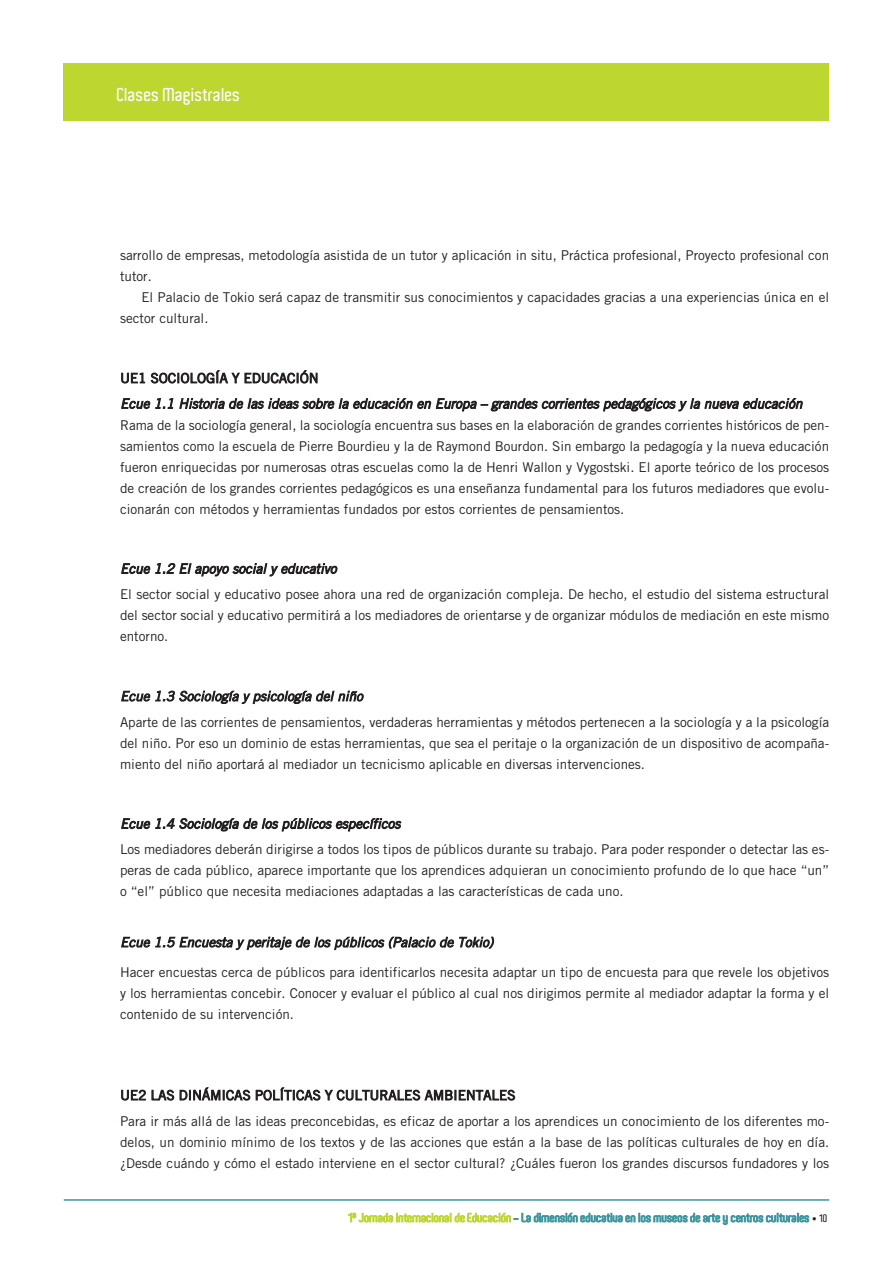
<style>
.page{position:relative;width:893px;height:1263px;background:#fff}
.page>*{position:absolute;margin:0;border:0;box-sizing:border-box;transform-origin:0 0}
.t1{font:600 18px "Aldo";color:#fff}
.t2{font:13.5px/21px "Trade Gothic";color:#231f20;text-align:justify}
.t3{font:italic 13.5px "Trade Gothic";color:#231f20}
.t4{font:600 12px "Aldo";color:#3d959e}
.s1{color:#bed630}
.s2{font-family:"Trade Gothic";font-weight:400;font-size:9px;color:#231f20}
.s3{font-size:10.5px;color:#231f20}
</style>
<div class="page">
<div style="left:64px;top:64px;width:765px;height:57px;background:#bed630"></div>
<hr style="left:64px;top:1199px;width:765px;height:2px;background:#3d959e">
<h1 class="t1" style="left:117px;top:84px;width:125px">Clases Magistrales</h1>
<p class="t2" style="left:120px;top:245px;width:711px">sarrollo de empresas, metodología asistida de un tutor y aplicación in situ, Práctica profesional, Proyecto profesional con tutor.</p>
<p class="t2" style="left:120px;top:287px;width:711px;text-indent:21px">El Palacio de Tokio será capaz de transmitir sus conocimientos y capacidades gracias a una experiencias única en el sector cultural.</p>
<p class="t2" style="left:120px;top:367px;width:200px">UE1 SOCIOLOGÍA Y EDUCACIÓN</p>
<p class="t3" style="left:120px;top:395px;width:687px">Ecue 1.1 Historia de las ideas sobre la educación en Europa – grandes corrientes pedagógicos y la nueva educación</p>
<p class="t2" style="left:120px;top:414px;width:711px">Rama de la sociología general, la sociología encuentra sus bases en la elaboración de grandes corrientes históricos de pen&shy;samientos como la escuela de Pierre Bourdieu y la de Raymond Bourdon. Sin embargo la pedagogía y la nueva educación fueron enriquecidas por numerosas otras escuelas como la de Henri Wallon y Vygostski. El aporte teórico de los procesos de creación de los grandes corrientes pedagógicos es una enseñanza fundamental para los futuros mediadores que evolu&shy;cionarán con métodos y herramientas fundados por estos corrientes de pensamientos.</p>
<p class="t3" style="left:120px;top:560px;width:221px">Ecue 1.2 El apoyo social y educativo</p>
<p class="t2" style="left:120px;top:584px;width:711px">El sector social y educativo posee ahora una red de organización compleja. De hecho, el estudio del sistema estructural del sector social y educativo permitirá a los mediadores de orientarse y de organizar módulos de mediación en este mismo entorno.</p>
<p class="t3" style="left:120px;top:688px;width:248px">Ecue 1.3 Sociología y psicología del niño</p>
<p class="t2" style="left:120px;top:711px;width:711px">Aparte de las corrientes de pensamientos, verdaderas herramientas y métodos pertenecen a la sociología y a la psicología del niño. Por eso un dominio de estas herramientas, que sea el peritaje o la organización de un dispositivo de acompaña&shy;miento del niño aportará al mediador un tecnicismo aplicable en diversas intervenciones.</p>
<p class="t3" style="left:120px;top:815px;width:285px">Ecue 1.4 Sociología de los públicos específicos</p>
<p class="t2" style="left:120px;top:839px;width:711px">Los mediadores deberán dirigirse a todos los tipos de públicos durante su trabajo. Para poder responder o detectar las es&shy;peras de cada público, aparece importante que los aprendices adquieran un conocimiento profundo de lo que hace “un” o “el” público que necesita mediaciones adaptadas a las características de cada uno.</p>
<p class="t3" style="left:120px;top:934px;width:378px">Ecue 1.5 Encuesta y peritaje de los públicos (Palacio de Tokio)</p>
<p class="t2" style="left:120px;top:962px;width:711px">Hacer encuestas cerca de públicos para identificarlos necesita adaptar un tipo de encuesta para que revele los objetivos y los herramientas concebir. Conocer y evaluar el público al cual nos dirigimos permite al mediador adaptar la forma y el contenido de su intervención.</p>
<p class="t2" style="left:120px;top:1082px;width:711px;line-height:25.7px">UE2 LAS DINÁMICAS POLÍTICAS Y CULTURALES AMBIENTALES<br>Para ir más allá de las ideas preconcebidas, es eficaz de aportar a los aprendices un conocimiento de los diferentes mo-</p>
<p class="t2" style="left:120px;top:1131px;width:711px">delos, un dominio mínimo de los textos y de las acciones que están a la base de las políticas culturales de hoy en día. ¿Desde cuándo y cómo el estado interviene en el sector cultural? ¿Cuáles fueron los grandes discursos fundadores y los</p>
<p class="t4" style="left:349px;top:1211px;width:481px"><span class="s1">1</span><sup>a</sup> <span class="s1">Jornada Internacional de Educación</span> - La dimensión educativa en los museos de arte y centros culturales <span class="s2">•</span> <span class="s3">10</span></p>
</div>
